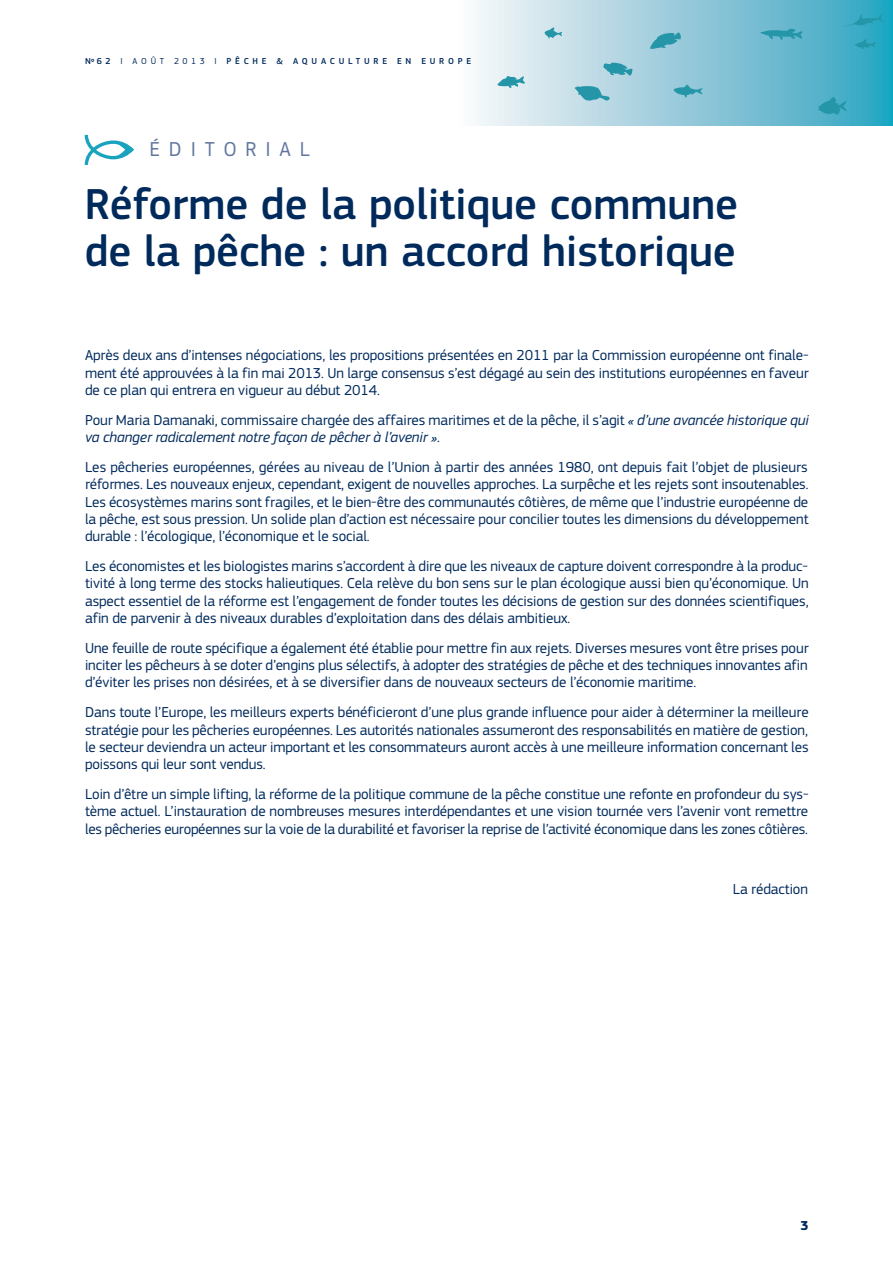
<style>
.page{position:relative;width:893px;height:1263px;background:#fff}
.page>*{position:absolute;margin:0;border:0;box-sizing:border-box;transform-origin:0 0}
.t1{font:500 45px/47.2px "EC Square Sans Pro";color:#002a5c}
.t2{font:21px "EC Square Sans Pro";letter-spacing:.42em;color:#61769f}
.t3{font:15px/17.2px "EC Square Sans Pro";letter-spacing:-.005em;color:#002a5c;text-align:justify}
.t4{font:15px "PF Square Sans Pro";letter-spacing:-.005em;color:#002a5c}
.t5{font:700 13.5px "EC Square Sans Pro";color:#002a5c}
.t6{font:500 9px "EC Square Sans Pro";letter-spacing:.42em;color:#002a5c}
.s1{font-weight:400}
.s2{font-style:italic}
</style>
<div class="page">
<svg style="left:476px;top:0;width:417px;height:126px"></svg>
<svg style="left:674px;top:85px;width:29px;height:13px"></svg>
<svg style="left:855px;top:39px;width:21px;height:10px"></svg>
<svg style="left:497px;top:76px;width:28px;height:12px"></svg>
<svg style="left:760px;top:29px;width:42px;height:11px"></svg>
<svg style="left:818px;top:97px;width:29px;height:18px"></svg>
<svg style="left:545px;top:27px;width:17px;height:12px"></svg>
<svg style="left:603px;top:63px;width:29px;height:13px"></svg>
<svg style="left:650px;top:32px;width:31px;height:17px"></svg>
<svg style="left:575px;top:86px;width:35px;height:15px"></svg>
<svg style="left:841px;top:13px;width:45px;height:14px"></svg>
<svg style="left:85px;top:135px;width:49px;height:30px"></svg>
<p class="t6" style="left:85px;top:58px;width:388px">Nº 62 <span class="s1">I AOÛT 2013 I</span> PÊCHE &amp; AQUACULTURE EN EUROPE</p>
<h2 class="t2" style="left:150px;top:141px;width:162px">ÉDITORIAL</h2>
<h1 class="t1" style="left:85px;top:185px;width:655px">Réforme de la politique commune de la pêche : un accord historique</h1>
<p class="t3" style="left:85px;top:348px;width:725px">Après deux ans d’intenses négociations, les propositions présentées en 2011 par la Commission européenne ont finale&shy;ment été approuvées à la fin mai 2013. Un large consensus s’est dégagé au sein des institutions européennes en faveur de ce plan qui entrera en vigueur au début 2014.</p>
<p class="t3" style="left:85px;top:413px;width:725px">Pour Maria Damanaki, commissaire chargée des affaires maritimes et de la pêche, il s’agit <span class="s2">« d’une avancée historique qui va changer radicalement notre façon de pêcher à l’avenir »</span>.</p>
<p class="t3" style="left:85px;top:460px;width:725px">Les pêcheries européennes, gérées au niveau de l’Union à partir des années 1980, ont depuis fait l’objet de plusieurs réformes. Les nouveaux enjeux, cependant, exigent de nouvelles approches. La surpêche et les rejets sont insoutenables.<br>Les écosystèmes marins sont fragiles, et le bien-être des communautés côtières, de même que l’industrie européenne de la pêche, est sous pression. Un solide plan d’action est nécessaire pour concilier toutes les dimensions du développement durable : l’écologique, l’économique et le social.</p>
<p class="t3" style="left:85px;top:559px;width:725px">Les économistes et les biologistes marins s’accordent à dire que les niveaux de capture doivent correspondre à la produc&shy;tivité à long terme des stocks halieutiques. Cela relève du bon sens sur le plan écologique aussi bien qu’économique. Un aspect essentiel de la réforme est l’engagement de fonder toutes les décisions de gestion sur des données scientifiques, afin de parvenir à des niveaux durables d’exploitation dans des délais ambitieux.</p>
<p class="t3" style="left:85px;top:641px;width:725px">Une feuille de route spécifique a également été établie pour mettre fin aux rejets. Diverses mesures vont être prises pour inciter les pêcheurs à se doter d’engins plus sélectifs, à adopter des stratégies de pêche et des techniques innovantes afin d’éviter les prises non désirées, et à se diversifier dans de nouveaux secteurs de l’économie maritime.</p>
<p class="t3" style="left:85px;top:705px;width:725px">Dans toute l’Europe, les meilleurs experts bénéficieront d’une plus grande influence pour aider à déterminer la meilleure stratégie pour les pêcheries européennes. Les autorités nationales assumeront des responsabilités en matière de gestion, le secteur deviendra un acteur important et les consommateurs auront accès à une meilleure information concernant les poissons qui leur sont vendus.</p>
<p class="t3" style="left:85px;top:787px;width:725px">Loin d’être un simple lifting, la réforme de la politique commune de la pêche constitue une refonte en profondeur du sys&shy;tème actuel. L’instauration de nombreuses mesures interdépendantes et une vision tournée vers l’avenir vont remettre les pêcheries européennes sur la voie de la durabilité et favoriser la reprise de l’activité économique dans les zones côtières.</p>
<p class="t4" style="left:733px;top:880px;width:77px">La rédaction</p>
<p class="t5" style="left:800px;top:1220px;width:10px">3</p>
</div>
